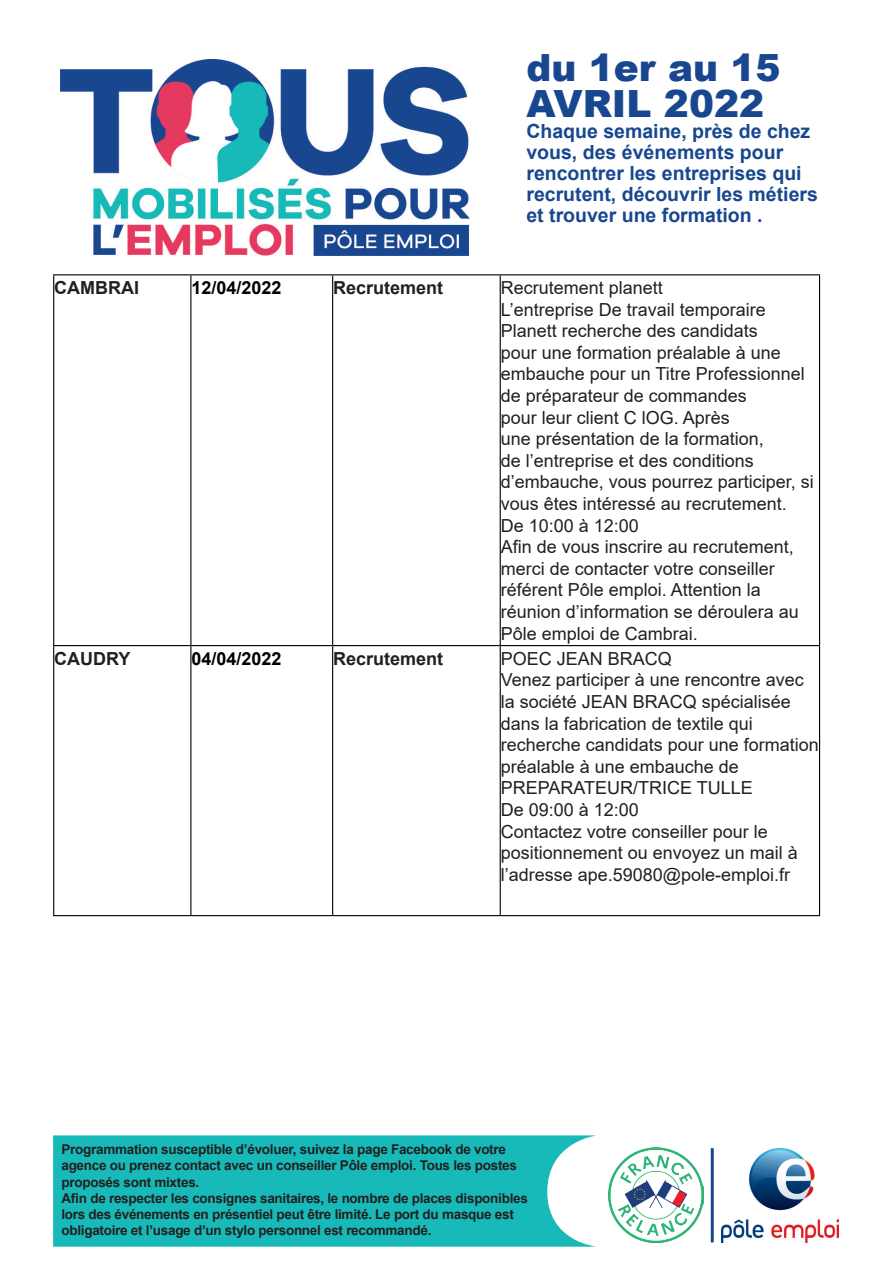
<style>
.page{position:relative;width:893px;height:1263px;background:#fff}
.page>*{position:absolute;margin:0;border:0;box-sizing:border-box;transform-origin:0 0}
.t1{font:900 37.5px/36px "Arial";color:#184790}
.t2{font:700 19.5px/21px "Arial";color:#184790}
.t3{font:18px/21.6px "Arial";color:#231f20}
.t4{font:700 18px "Arial";color:#231f20}
.t5{font:700 18px "Arial";color:#000001}
.t6{font:700 13.5px/16.2px "Arial";letter-spacing:-.02em;color:#231f20}
</style>
<div class="page">
<img style="left:61px;top:59px;width:409px;height:196px">
<img style="left:721px;top:1148px;width:118px;height:94px">
<img style="left:608px;top:1148px;width:95px;height:94px">
<hr style="left:711px;top:1148px;width:3px;height:94px;background:#184790">
<svg style="left:53px;top:1135px;width:543px;height:112px;background:#28bfbd"></svg>
<hr style="left:53px;top:274px;width:138px;height:1px;background:#000001">
<hr style="left:191px;top:274px;width:142px;height:1px;background:#000001">
<hr style="left:333px;top:274px;width:167px;height:1px;background:#000001">
<hr style="left:500px;top:274px;width:320px;height:1px;background:#000001">
<hr style="left:53px;top:645px;width:138px;height:1px;background:#000001">
<hr style="left:191px;top:645px;width:142px;height:1px;background:#000001">
<hr style="left:333px;top:645px;width:167px;height:1px;background:#000001">
<hr style="left:500px;top:645px;width:320px;height:1px;background:#000001">
<hr style="left:53px;top:915px;width:138px;height:1px;background:#000001">
<hr style="left:191px;top:915px;width:142px;height:1px;background:#000001">
<hr style="left:333px;top:915px;width:167px;height:1px;background:#000001">
<hr style="left:500px;top:915px;width:320px;height:1px;background:#000001">
<hr style="left:53px;top:275px;width:1px;height:370px;background:#000001">
<hr style="left:53px;top:646px;width:1px;height:269px;background:#000001">
<hr style="left:190px;top:275px;width:1px;height:370px;background:#000001">
<hr style="left:332px;top:275px;width:1px;height:370px;background:#000001">
<hr style="left:500px;top:275px;width:1px;height:370px;background:#000001">
<hr style="left:819px;top:275px;width:1px;height:370px;background:#000001">
<hr style="left:190px;top:646px;width:1px;height:269px;background:#000001">
<hr style="left:332px;top:646px;width:1px;height:269px;background:#000001">
<hr style="left:500px;top:646px;width:1px;height:269px;background:#000001">
<hr style="left:819px;top:646px;width:1px;height:269px;background:#000001">
<h1 class="t1" style="left:526px;top:48px;width:256px">du 1er au 15<br>AVRIL 2022</h1>
<p class="t2" style="left:526px;top:121px;width:293px">Chaque semaine, près de chez vous, des événements pour rencontrer les entreprises qui recrutent, découvrir les métiers et trouver une formation .</p>
<p class="t4" style="left:54px;top:275px;width:86px">CAMBRAI</p>
<p class="t5" style="left:191px;top:275px;width:92px">12/04/2022</p>
<p class="t4" style="left:333px;top:275px;width:112px">Recrutement</p>
<p class="t3" style="left:501px;top:277px;width:315px">Recrutement planett<br>L’entreprise De travail temporaire<br>Planett recherche des candidats<br>pour une formation préalable à une embauche pour un Titre Professionnel de préparateur de commandes<br>pour leur client C lOG. Après<br>une présentation de la formation,<br>de l’entreprise et des conditions d’embauche, vous pourrez participer, si vous êtes intéressé au recrutement.<br>De 10:00 à 12:00<br>Afin de vous inscrire au recrutement, merci de contacter votre conseiller référent Pôle emploi. Attention la réunion d’information se déroulera au<br>Pôle emploi de Cambrai.</p>
<p class="t4" style="left:54px;top:646px;width:78px">CAUDRY</p>
<p class="t5" style="left:191px;top:646px;width:92px">04/04/2022</p>
<p class="t4" style="left:333px;top:646px;width:112px">Recrutement</p>
<p class="t3" style="left:501px;top:647px;width:320px">POEC JEAN BRACQ<br>Venez participer à une rencontre avec la société JEAN BRACQ spécialisée dans la fabrication de textile qui recherche candidats pour une formation préalable à une embauche de<br>PREPARATEUR/TRICE TULLE<br>De 09:00 à 12:00<br>Contactez votre conseiller pour le positionnement ou envoyez un mail à l’adresse ape.59080@pole-emploi.fr</p>
<p class="t6" style="left:61px;top:1141px;width:468px">Programmation susceptible d’évoluer, suivez la page Facebook de votre agence ou prenez contact avec un conseiller Pôle emploi. Tous les postes proposés sont mixtes.<br>Afin de respecter les consignes sanitaires, le nombre de places disponibles lors des événements en présentiel peut être limité. Le port du masque est obligatoire et l’usage d’un stylo personnel est recommandé.</p>
</div>
